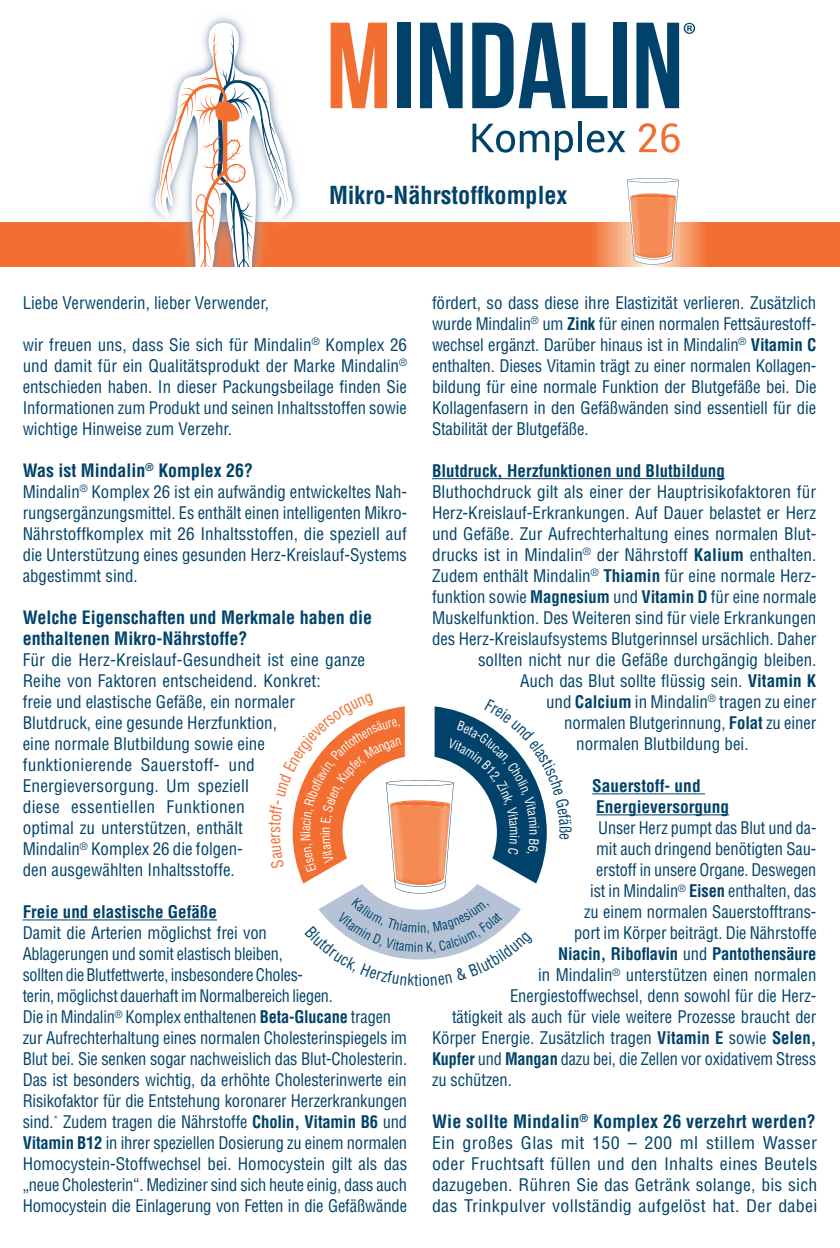
<style>
.page{position:relative;width:840px;height:1248px;background:#fff}
.page>*{position:absolute;margin:0;border:0;box-sizing:border-box;transform-origin:0 0}
.t1{font:700 condensed 24.2px "Helvetica LT Std";color:#004269}
.t2{font:700 condensed 18px/21px "Helvetica LT Std";color:#004269}
.t3{font:condensed 17px/21px "Helvetica LT Std";color:#004269;text-align:justify}
.t4{font:condensed 17px/21px "Helvetica LT Std";color:#004269;text-align:justify;scale:1.06 1}
.t5{font:700 condensed 17px/21px "Helvetica LT Std";color:#004269}
.t6{font:condensed 17px "Helvetica LT Std";color:#004269;scale:.96 1}
.t7{font:condensed 17px "Helvetica LT Std";color:#004269;scale:.95 1}
.s1{font-weight:700}
.s2{font-weight:400}
</style>
<div class="page">
<hr style="left:23px;top:919px;width:194px;height:1px;background:#004269">
<hr style="left:432px;top:478px;width:292px;height:1px;background:#004269">
<hr style="left:592px;top:793px;width:112px;height:1px;background:#004269">
<hr style="left:596px;top:814px;width:132px;height:1px;background:#004269">
<svg style="left:0;top:222px;width:839px;height:44px;background:#f27236"></svg>
<svg style="left:330px;top:23px;width:57px;height:85px"></svg>
<div style="left:396px;top:23px;width:14px;height:85px;background:#004269"></div>
<svg style="left:420px;top:23px;width:42px;height:85px"></svg>
<svg style="left:472px;top:23px;width:93px;height:85px"></svg>
<svg style="left:571px;top:23px;width:36px;height:85px"></svg>
<div style="left:613px;top:23px;width:13px;height:85px;background:#004269"></div>
<svg style="left:636px;top:23px;width:58px;height:85px"></svg>
<svg style="left:472px;top:124px;width:100px;height:36px"></svg>
<svg style="left:578px;top:122px;width:3px;height:30px"></svg>
<svg style="left:586px;top:131px;width:39px;height:22px"></svg>
<svg style="left:638px;top:123px;width:41px;height:30px"></svg>
<img style="left:141px;top:17px;width:161px;height:250px">
<svg style="left:149px;top:23px;width:148px;height:244px"></svg>
<svg style="left:626px;top:178px;width:52px;height:86px"></svg>
<img style="left:626px;top:193px;width:49px;height:6px">
<svg style="left:292px;top:706px;width:255px;height:254px"></svg>
<h1 class="t1" style="left:329px;top:180px;width:240px">Mikro-Nährstoffkomplex</h1>
<p class="t3" style="left:23px;top:292px;width:247px">Liebe Verwenderin, lieber Verwender,</p>
<p class="t3" style="left:23px;top:334px;width:386px">wir freuen uns, dass Sie sich für Mindalin<sup>®</sup> Komplex 26 und damit für ein Qualitätsprodukt der Marke Mindalin<sup>® </sup>entschieden haben. In dieser Packungsbeilage finden Sie Informationen zum Produkt und seinen Inhaltsstoffen sowie wichtige Hinweise zum Verzehr.</p>
<p class="t2" style="left:23px;top:460px;width:232px">Was ist Mindalin<sup>®</sup> Komplex 26?</p>
<p class="t3" style="left:23px;top:481px;width:386px">Mindalin<sup>®</sup> Komplex 26 ist ein aufwändig entwickeltes Nah&shy;rungsergänzungsmittel. Es enthält einen intelligenten Mikro-Nährstoffkomplex mit 26 Inhaltsstoffen, die speziell auf die Unterstützung eines gesunden Herz-Kreislauf-Systems abgestimmt sind.</p>
<p class="t2" style="left:23px;top:607px;width:351px">Welche Eigenschaften und Merkmale haben die enthaltenen Mikro-Nährstoffe?</p>
<p class="t3" style="left:23px;top:649px;width:344px;text-align:left">Für die Herz-Kreislauf-Gesundheit ist eine ganze Reihe von Faktoren entscheidend. Konkret:<br>freie und elastische Gefäße, ein normaler Blutdruck, eine gesunde Herzfunktion,<br>eine normale Blutbildung sowie eine funktionierende Sauerstoff- und Energieversorgung. Um speziell<br>diese essentiellen Funktionen<br>optimal zu unterstützen, enthält<br>Mindalin<sup>®</sup> Komplex 26 die folgen-<br>den ausgewählten Inhaltsstoffe.</p>
<p class="t5" style="left:23px;top:901px;width:196px">Freie und elastische Gefäße</p>
<p class="t3" style="left:23px;top:922px;width:386px;text-align:left">Damit die Arterien möglichst frei von<br>Ablagerungen und somit elastisch bleiben,<br>sollten die Blutfettwerte, insbesondere Choles-<br>terin, möglichst dauerhaft im Normalbereich liegen.<br>Die in Mindalin<sup>®</sup> Komplex enthaltenen <span class="s1">Beta-Glucane</span> tragen zur Aufrechterhaltung eines normalen Cholesterinspiegels im Blut bei. Sie senken sogar nachweislich das Blut-Cholesterin.<br>Das ist besonders wichtig, da erhöhte Cholesterinwerte ein Risikofaktor für die Entstehung koronarer Herzerkrankungen sind.<sup>*</sup> Zudem tragen die Nährstoffe <span class="s1">Cholin, Vitamin B6</span> und <span class="s1">Vitamin B12</span> in ihrer speziellen Dosierung zu einem normalen Homocystein-Stoffwechsel bei. Homocystein gilt als das „neue Cholesterin“. Mediziner sind sich heute einig, dass auch Homocystein die Einlagerung von Fetten in die Gefäßwände</p>
<p class="t3" style="left:432px;top:292px;width:386px">fördert, so dass diese ihre Elastizität verlieren. Zusätzlich wurde Mindalin<sup>®</sup> um <span class="s1">Zink</span> für einen normalen Fettsäurestoff&shy;wechsel ergänzt. Darüber hinaus ist in Mindalin<sup>®</sup> <span class="s1">Vitamin C </span>enthalten. Dieses Vitamin trägt zu einer normalen Kollagen&shy;bildung für eine normale Funktion der Blutgefäße bei. Die Kollagenfasern in den Gefäßwänden sind essentiell für die Stabilität der Blutgefäße.</p>
<p class="t5" style="left:432px;top:460px;width:294px">Blutdruck, Herzfunktionen und Blutbildung</p>
<p class="t3" style="left:432px;top:481px;width:385px">Bluthochdruck gilt als einer der Hauptrisikofaktoren für</p>
<p class="t3" style="left:432px;top:502px;width:385px">Herz-Kreislauf-Erkrankungen. Auf Dauer belastet er Herz</p>
<p class="t3" style="left:432px;top:523px;width:386px">und Gefäße. Zur Aufrechterhaltung eines normalen Blut-</p>
<p class="t3" style="left:432px;top:544px;width:386px">drucks ist in Mindalin<sup>®</sup> der Nährstoff <span class="s1">Kalium</span> enthalten.</p>
<p class="t3" style="left:432px;top:565px;width:385px">Zudem enthält Mindalin<sup>®</sup> <span class="s1">Thiamin</span> für eine normale Herz-</p>
<p class="t3" style="left:432px;top:586px;width:386px">funktion sowie <span class="s1">Magnesium</span> und <span class="s1">Vitamin D</span> für eine normale</p>
<p class="t3" style="left:432px;top:607px;width:385px">Muskelfunktion. Des Weiteren sind für viele Erkrankungen</p>
<p class="t3" style="left:432px;top:628px;width:386px">des Herz-Kreislaufsystems Blutgerinnsel ursächlich. Daher</p>
<p class="t3" style="left:478px;top:649px;width:340px">sollten nicht nur die Gefäße durchgängig bleiben.</p>
<p class="t3" style="left:520px;top:670px;width:297px">Auch das Blut sollte flüssig sein. <span class="s1">Vitamin K</span></p>
<p class="t3" style="left:546px;top:691px;width:272px">und <span class="s1">Calcium</span> in Mindalin<sup>®</sup> tragen zu einer</p>
<p class="t3" style="left:564px;top:712px;width:254px">normalen Blutgerinnung, <span class="s1">Folat</span> zu einer</p>
<p class="t3" style="left:576px;top:733px;width:174px">normalen Blutbildung bei.</p>
<p class="t5" style="left:592px;top:775px;width:138px">Sauerstoff- und<br>Energieversorgung</p>
<p class="t6" style="left:598px;top:817px;width:229px">Unser Herz pumpt das Blut und da-</p>
<p class="t3" style="left:596px;top:838px;width:222px">mit auch dringend benötigten Sau-</p>
<p class="t7" style="left:596px;top:859px;width:233px">erstoff in unsere Organe. Deswegen</p>
<p class="t6" style="left:590px;top:880px;width:237px">ist in Mindalin<sup>®</sup> <span class="s1">Eisen</span> enthalten, das</p>
<p class="t3" style="left:584px;top:901px;width:234px">zu einem normalen Sauerstofftrans-</p>
<p class="t3" style="left:574px;top:922px;width:244px">port im Körper beiträgt. Die Nährstoffe</p>
<p class="t5" style="left:558px;top:943px;width:260px">Niacin, Riboflavin <span class="s2">und</span> Pantothensäure</p>
<p class="t3" style="left:538px;top:964px;width:279px">in Mindalin<sup>®</sup> unterstützen einen normalen</p>
<p class="t3" style="left:510px;top:985px;width:308px">Energiestoffwechsel, denn sowohl für die Herz-</p>
<p class="t3" style="left:452px;top:1006px;width:365px">tätigkeit als auch für viele weitere Prozesse braucht der</p>
<p class="t3" style="left:432px;top:1027px;width:385px">Körper Energie. Zusätzlich tragen <span class="s1">Vitamin E</span> sowie <span class="s1">Selen,</span></p>
<p class="t6" style="left:432px;top:1048px;width:401px"><span class="s1">Kupfer</span> und <span class="s1">Mangan</span> dazu bei, die Zellen vor oxidativem Stress</p>
<p class="t3" style="left:432px;top:1069px;width:81px">zu schützen.</p>
<p class="t2" style="left:432px;top:1111px;width:385px">Wie sollte Mindalin<sup>®</sup> Komplex 26 verzehrt werden?</p>
<p class="t4" style="left:432px;top:1132px;width:365px">Ein großes Glas mit 150 – 200 ml stillem Wasser oder Fruchtsaft füllen und den Inhalts eines Beutels dazugeben. Rühren Sie das Getränk solange, bis sich das Trinkpulver vollständig aufgelöst hat. Der dabei</p>
</div>
